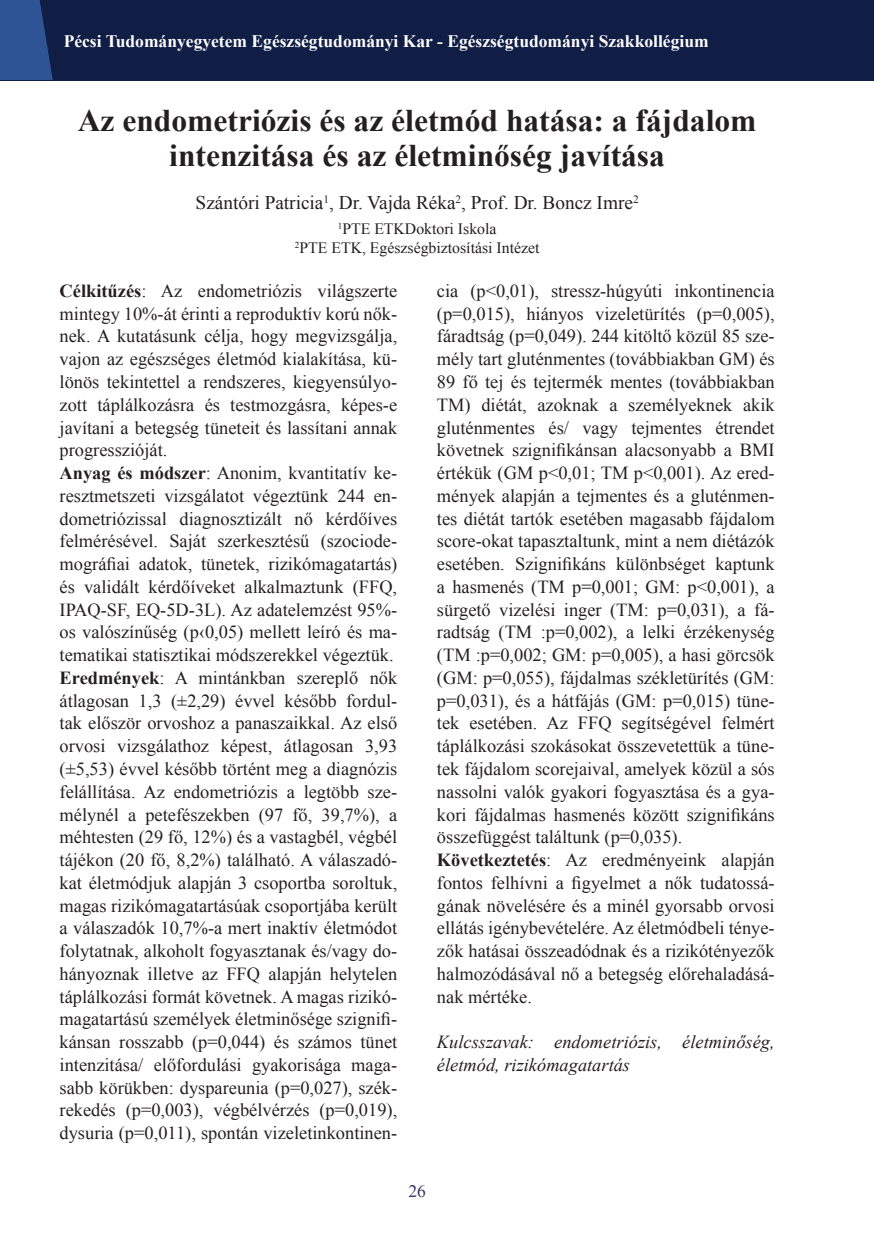
<style>
.page{position:relative;width:874px;height:1241px;background:#fff}
.page>*{position:absolute;margin:0;border:0;box-sizing:border-box;transform-origin:0 0}
.cimsor-3{font:700 31.5px/35px "Times New Roman";color:#231f20;text-align:center}
.cimsor-3-2{font:19.25px "Times New Roman";color:#231f20}
.cimsor-3-3{font:18.38px/22.8px "Times New Roman";color:#231f20;text-align:justify}
.cimsor-3-4{font:italic 18.38px/22.8px "Times New Roman";color:#231f20}
.t1{font:700 17.5px "Times New Roman";color:#fff}
.t2{font:17.5px "Times New Roman";color:#3e3365}
.cimsor-3-5{font:15.75px "Times New Roman";color:#231f20}
.s1{font-weight:700}
</style>
<div class="page">
<div style="left:0;top:0;width:873px;height:81px;background:#101d45"></div>
<svg style="left:0;top:0;width:53px;height:80px;background:#2b4c8b"></svg>
<p class="t1" style="left:64px;top:29px;width:646px">Pécsi Tudományegyetem Egészségtudományi Kar - Egészségtudományi Szakkollégium</p>
<p class="cimsor-3" style="left:78px;top:102px;width:680px">Az endometriózis és az életmód hatása: a fájdalom intenzitása és az életminőség javítása</p>
<p class="cimsor-3-2" style="left:195px;top:190px;width:444px">Szántóri Patricia<sup>1</sup>, Dr. Vajda Réka<sup>2</sup>, Prof. Dr. Boncz Imre<sup>2</sup></p>
<p class="cimsor-3-5" style="left:337px;top:218px;width:160px"><sup>1</sup>PTE ETKDoktori Iskola</p>
<p class="cimsor-3-5" style="left:295px;top:237px;width:246px"><sup>2</sup>PTE ETK, Egészségbiztosítási Intézet</p>
<p class="cimsor-3-3" style="left:60px;top:279px;width:339px"><span class="s1">Célkitűzés</span>: Az endometriózis világszerte mintegy 10%-át érinti a reproduktív korú nők&shy;nek. A kutatásunk célja, hogy megvizsgálja, vajon az egészséges életmód kialakítása, kü&shy;lönös tekintettel a rendszeres, kiegyensúlyo&shy;zott táplálkozásra és testmozgásra, képes-e javítani a betegség tüneteit és lassítani annak progresszióját.</p>
<p class="cimsor-3-3" style="left:60px;top:461px;width:339px"><span class="s1">Anyag és módszer</span>: Anonim, kvantitatív ke&shy;resztmetszeti vizsgálatot végeztünk 244 en&shy;dometriózissal diagnosztizált nő kérdőíves felmérésével. Saját szerkesztésű (szociode&shy;mográfiai adatok, tünetek, rizikómagatartás) és validált kérdőíveket alkalmaztunk (FFQ, IPAQ-SF, EQ-5D-3L). Az adatelemzést 95%- os valószínűség (p‹0,05) mellett leíró és ma&shy;tematikai statisztikai módszerekkel végeztük.</p>
<p class="cimsor-3-3" style="left:60px;top:666px;width:339px"><span class="s1">Eredmények</span>: A mintánkban szereplő nők átlagosan 1,3 (±2,29) évvel később fordul&shy;tak először orvoshoz a panaszaikkal. Az első orvosi vizsgálathoz képest, átlagosan 3,93 (±5,53) évvel később történt meg a diagnózis felállítása. Az endometriózis a legtöbb sze&shy;mélynél a petefészekben (97 fő, 39,7%), a méhtesten (29 fő, 12%) és a vastagbél, végbél tájékon (20 fő, 8,2%) található. A válaszadó&shy;kat életmódjuk alapján 3 csoportba soroltuk, magas rizikómagatartásúak csoportjába került a válaszadók 10,7%-a mert inaktív életmódot folytatnak, alkoholt fogyasztanak és/vagy do&shy;hányoznak illetve az FFQ alapján helytelen táplálkozási formát követnek. A magas rizikó&shy;magatartású személyek életminősége szignifi&shy;kánsan rosszabb (p=0,044) és számos tünet intenzitása/ előfordulási gyakorisága maga&shy;sabb körükben: dyspareunia (p=0,027), szék&shy;rekedés (p=0,003), végbélvérzés (p=0,019), dysuria (p=0,011), spontán vizeletinkontinen-</p>
<p class="cimsor-3-3" style="left:437px;top:279px;width:339px">cia (p&lt;0,01), stressz-húgyúti inkontinencia (p=0,015), hiányos vizeletürítés (p=0,005), fáradtság (p=0,049). 244 kitöltő közül 85 sze&shy;mély tart gluténmentes (továbbiakban GM) és 89 fő tej és tejtermék mentes (továbbiakban TM) diétát, azoknak a személyeknek akik gluténmentes és/ vagy tejmentes étrendet követnek szignifikánsan alacsonyabb a BMI értékük (GM p&lt;0,01; TM p&lt;0,001). Az ered&shy;mények alapján a tejmentes és a gluténmen&shy;tes diétát tartók esetében magasabb fájdalom score-okat tapasztaltunk, mint a nem diétázók esetében. Szignifikáns különbséget kaptunk a hasmenés (TM p=0,001; GM: p&lt;0,001), a sürgető vizelési inger (TM: p=0,031), a fá&shy;radtság (TM :p=0,002), a lelki érzékenység (TM :p=0,002; GM: p=0,005), a hasi görcsök (GM: p=0,055), fájdalmas székletürítés (GM: p=0,031), és a hátfájás (GM: p=0,015) tüne&shy;tek esetében. Az FFQ segítségével felmért táplálkozási szokásokat összevetettük a tüne&shy;tek fájdalom scorejaival, amelyek közül a sós nassolni valók gyakori fogyasztása és a gya&shy;kori fájdalmas hasmenés között szignifikáns összefüggést találtunk (p=0,035).</p>
<p class="cimsor-3-3" style="left:437px;top:848px;width:339px"><span class="s1">Következtetés</span>: Az eredményeink alapján fontos felhívni a figyelmet a nők tudatossá&shy;gának növelésére és a minél gyorsabb orvosi ellátás igénybevételére. Az életmódbeli ténye&shy;zők hatásai összeadódnak és a rizikótényezők halmozódásával nő a betegség előrehaladásá&shy;nak mértéke.</p>
<p class="cimsor-3-4" style="left:437px;top:1030px;width:339px">Kulcsszavak: endometriózis, életminőség, életmód, rizikómagatartás</p>
<p class="t2" style="left:408px;top:1178px;width:19px">26</p>
</div>
